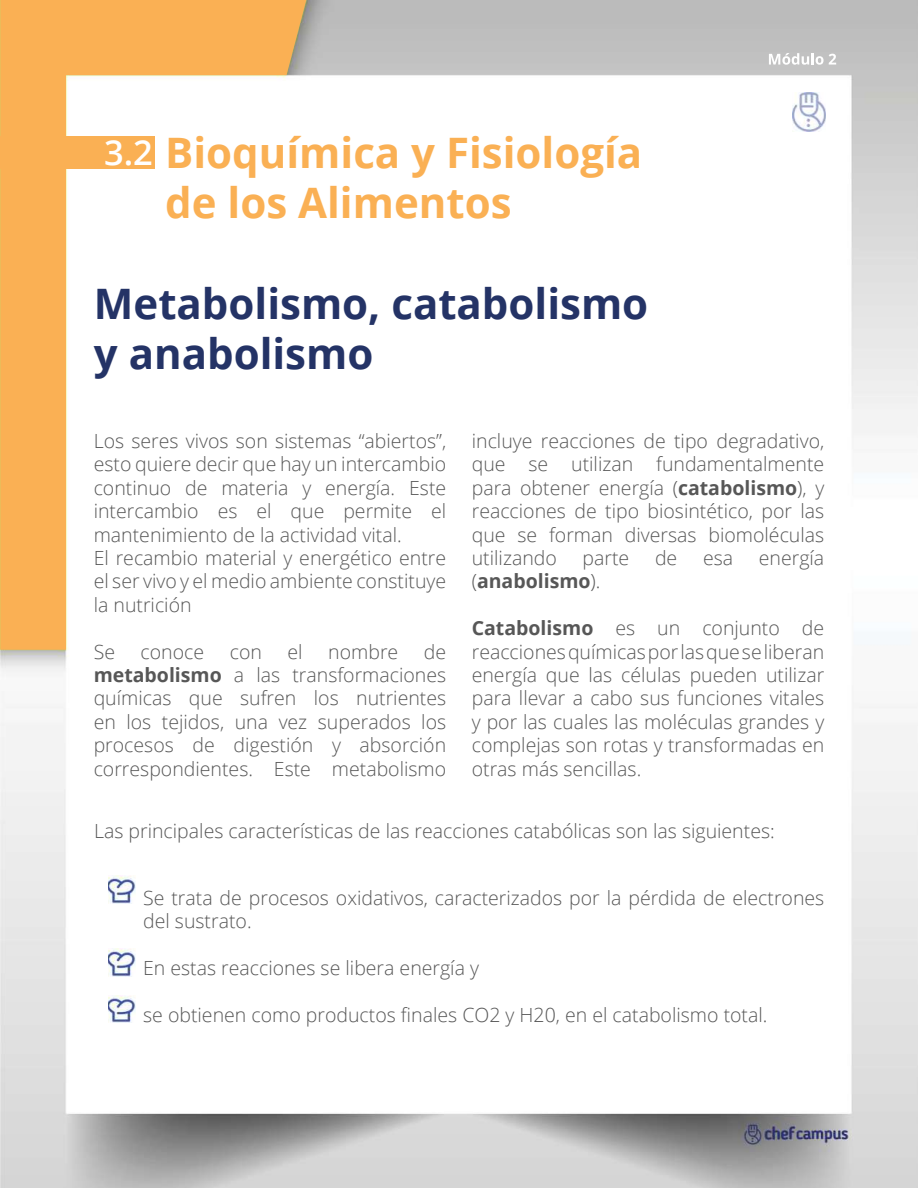
<style>
.page{position:relative;width:918px;height:1188px;background:#fff}
.page>*{position:absolute;margin:0;border:0;box-sizing:border-box;transform-origin:0 0}
.t1{font:700 42px/50.4px "Open Sans";color:#fab054}
.t2{font:700 42px/50.4px "Open Sans";color:#243366}
.t3{font:300 19.5px/23.4px "Open Sans";color:#575757;text-align:justify}
.t4{font:700 19.5px "Open Sans";color:#575757}
.s1{font-weight:600;font-size:34.5px;color:#fff}
.s2{font-weight:700}
.s3{font-weight:300}
</style>
<div class="page">
<img style="left:0;top:0;width:918px;height:1188px">
<svg style="left:769px;top:53px;width:67px;height:12px"></svg>
<img style="left:792px;top:92px;width:34px;height:40px">
<svg style="left:0;top:0;width:306px;height:650px"></svg>
<div style="left:0;top:137px;width:154px;height:32px;background:#fab054"></div>
<img style="left:108px;top:876px;width:27px;height:28px">
<img style="left:108px;top:949px;width:27px;height:27px">
<img style="left:108px;top:995px;width:27px;height:28px">
<h1 class="t1" style="left:165px;top:126px;width:479px;text-indent:-61px"><span class="s1">3.2</span> Bioquímica y Fisiología de los Alimentos</h1>
<h1 class="t2" style="left:94px;top:277px;width:556px">Metabolismo, catabolismo y anabolismo</h1>
<p class="t3" style="left:94px;top:429px;width:354px;text-align:left">Los seres vivos son sistemas “abiertos”, esto quiere decir que hay un intercambio continuo de materia y energía. Este intercambio es el que permite el mantenimiento de la actividad vital.<br>El recambio material y energético entre el ser vivo y el medio ambiente constituye la nutrición</p>
<p class="t3" style="left:94px;top:639px;width:23px">Se</p>
<p class="t3" style="left:141px;top:639px;width:65px">conoce</p>
<p class="t3" style="left:230px;top:639px;width:34px">con</p>
<p class="t3" style="left:288px;top:639px;width:17px">el</p>
<p class="t3" style="left:328px;top:639px;width:72px">nombre</p>
<p class="t3" style="left:94px;top:639px;width:354px;text-indent:330px">de <span class="s2">metabolismo</span> a las transformaciones químicas que sufren los nutrientes en los tejidos, una vez superados los procesos de digestión y absorción correspondientes. Este metabolismo</p>
<p class="t3" style="left:472px;top:429px;width:354px">incluye reacciones de tipo degradativo, que se utilizan fundamentalmente para obtener energía (<span class="s2">catabolismo</span>), y reacciones de tipo biosintético, por las que se forman diversas biomoléculas utilizando</p>
<p class="t3" style="left:583px;top:546px;width:48px">parte</p>
<p class="t3" style="left:655px;top:546px;width:24px">de</p>
<p class="t3" style="left:703px;top:546px;width:32px">esa</p>
<p class="t3" style="left:759px;top:546px;width:67px">energía</p>
<p class="t4" style="left:472px;top:568px;width:130px"><span class="s3">(</span>anabolismo<span class="s3">).</span></p>
<p class="t3" style="left:472px;top:616px;width:354px"><span class="s2">Catabolismo</span> es un conjunto de reacciones químicas por las que se liberan energía que las células pueden utilizar para llevar a cabo sus funciones vitales y por las cuales las moléculas grandes y complejas son rotas y transformadas en otras más sencillas.</p>
<p class="t3" style="left:94px;top:819px;width:682px">Las principales características de las reacciones catabólicas son las siguientes:</p>
<p class="t3" style="left:143px;top:885px;width:683px">Se trata de procesos oxidativos, caracterizados por la pérdida de electrones del sustrato.</p>
<p class="t3" style="left:143px;top:956px;width:337px">En estas reacciones se libera energía y</p>
<p class="t3" style="left:143px;top:1002px;width:626px">se obtienen como productos finales CO2 y H20, en el catabolismo total.</p>
</div>
